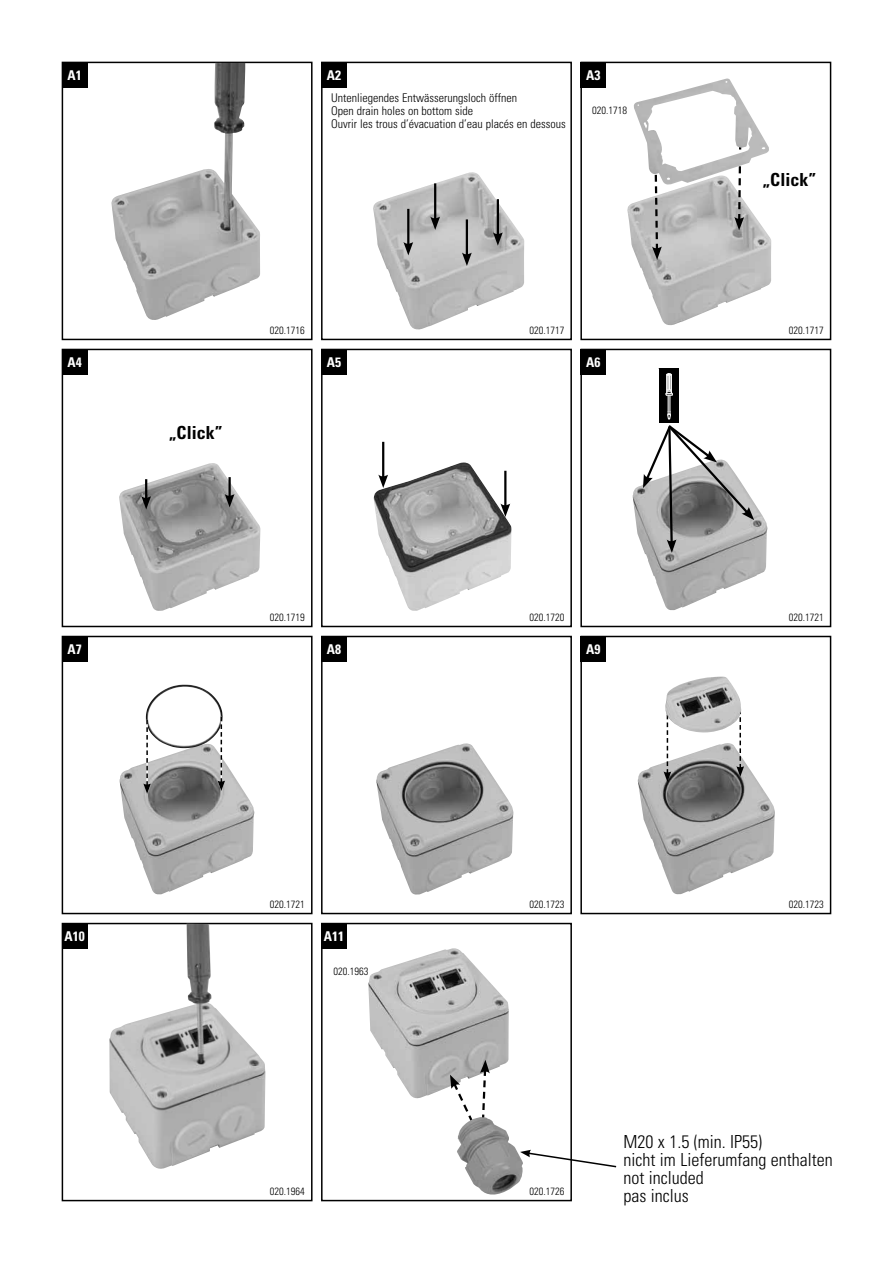
<style>
.page{position:relative;width:893px;height:1263px;background:#fff}
.page>*{position:absolute;margin:0;border:0;box-sizing:border-box;transform-origin:0 0}
.t1{font:300 condensed 18px/18px "Univers LT Std";color:#000}
.t2{font:700 condensed 18px "Univers LT Std";color:#000}
.t3{font:700 condensed 13.5px "Univers LT Std";color:#fff}
.t4{font:300 condensed 12px/13.2px "Univers LT Std";color:#000}
.t5{font:300 condensed 10.5px "Univers LT Std";color:#000}
</style>
<div class="page">
<div style="left:62px;top:62px;width:251px;height:278px;border:2px solid #000"></div>
<div style="left:62px;top:62px;width:25px;height:25px;background:#000"></div>
<img style="left:111px;top:63px;width:149px;height:257px">
<div style="left:580px;top:62px;width:251px;height:278px;border:2px solid #000"></div>
<div style="left:581px;top:62px;width:25px;height:25px;background:#000"></div>
<img style="left:627px;top:187px;width:144px;height:139px">
<div style="left:321px;top:62px;width:251px;height:278px;border:2px solid #000"></div>
<div style="left:321px;top:62px;width:26px;height:25px;background:#000"></div>
<img style="left:373px;top:172px;width:151px;height:158px">
<div style="left:62px;top:349px;width:251px;height:278px;border:2px solid #000"></div>
<div style="left:62px;top:349px;width:25px;height:25px;background:#000"></div>
<img style="left:119px;top:463px;width:142px;height:148px">
<div style="left:580px;top:349px;width:251px;height:278px;border:2px solid #000"></div>
<div style="left:581px;top:349px;width:25px;height:25px;background:#000"></div>
<img style="left:632px;top:485px;width:135px;height:126px">
<div style="left:321px;top:349px;width:251px;height:278px;border:2px solid #000"></div>
<div style="left:321px;top:349px;width:26px;height:25px;background:#000"></div>
<img style="left:373px;top:462px;width:139px;height:149px">
<div style="left:62px;top:636px;width:251px;height:278px;border:2px solid #000"></div>
<div style="left:62px;top:636px;width:25px;height:25px;background:#000"></div>
<img style="left:119px;top:748px;width:135px;height:147px">
<div style="left:580px;top:636px;width:251px;height:278px;border:2px solid #000"></div>
<div style="left:581px;top:636px;width:25px;height:25px;background:#000"></div>
<img style="left:638px;top:743px;width:137px;height:152px">
<div style="left:321px;top:636px;width:251px;height:278px;border:2px solid #000"></div>
<div style="left:321px;top:636px;width:26px;height:25px;background:#000"></div>
<img style="left:376px;top:743px;width:137px;height:152px">
<div style="left:62px;top:923px;width:251px;height:278px;border:2px solid #000"></div>
<div style="left:62px;top:923px;width:25px;height:25px;background:#000"></div>
<img style="left:109px;top:924px;width:156px;height:245px">
<div style="left:321px;top:923px;width:251px;height:278px;border:2px solid #000"></div>
<div style="left:321px;top:923px;width:26px;height:25px;background:#000"></div>
<img style="left:368px;top:948px;width:141px;height:151px">
<hr style="left:434px;top:183px;width:2px;height:38px;background:#000">
<svg style="left:430px;top:216px;width:10px;height:14px"></svg>
<hr style="left:466px;top:219px;width:2px;height:38px;background:#000">
<svg style="left:462px;top:253px;width:10px;height:13px"></svg>
<hr style="left:497px;top:199px;width:2px;height:37px;background:#000">
<svg style="left:493px;top:232px;width:10px;height:14px"></svg>
<hr style="left:407px;top:209px;width:2px;height:37px;background:#000">
<svg style="left:403px;top:242px;width:10px;height:13px"></svg>
<svg style="left:734px;top:187px;width:10px;height:43px"></svg>
<svg style="left:652px;top:187px;width:10px;height:73px"></svg>
<svg style="left:643px;top:369px;width:111px;height:184px"></svg>
<img style="left:146px;top:685px;width:77px;height:63px">
<svg style="left:143px;top:720px;width:8px;height:74px"></svg>
<svg style="left:217px;top:717px;width:8px;height:74px"></svg>
<svg style="left:736px;top:709px;width:8px;height:68px"></svg>
<svg style="left:664px;top:733px;width:7px;height:49px"></svg>
<img style="left:665px;top:676px;width:76px;height:57px">
<svg style="left:450px;top:1060px;width:40px;height:57px"></svg>
<img style="left:457px;top:1117px;width:66px;height:78px">
<hr style="left:145px;top:479px;width:2px;height:21px;background:#000">
<svg style="left:141px;top:496px;width:10px;height:13px"></svg>
<hr style="left:228px;top:477px;width:3px;height:21px;background:#000">
<svg style="left:225px;top:494px;width:10px;height:13px"></svg>
<hr style="left:504px;top:471px;width:2px;height:37px;background:#000">
<svg style="left:500px;top:503px;width:10px;height:14px"></svg>
<hr style="left:382px;top:442px;width:2px;height:37px;background:#000">
<svg style="left:378px;top:475px;width:10px;height:13px"></svg>
<img style="left:634px;top:79px;width:135px;height:108px">
<svg style="left:520px;top:1150px;width:97px;height:18px"></svg>
<p class="t3" style="left:67px;top:67px;width:16px">A1</p>
<p class="t3" style="left:327px;top:67px;width:16px">A2</p>
<p class="t3" style="left:586px;top:67px;width:16px">A3</p>
<p class="t4" style="left:331px;top:91px;width:236px">Untenliegendes Entwässerungsloch öffnen<br>Open drain holes on bottom side<br>Ouvrir les trous d’évacuation d’eau placés en dessous</p>
<p class="t5" style="left:592px;top:104px;width:36px">020.1718</p>
<h1 class="t2" style="left:762px;top:169px;width:55px">„Click”</h1>
<p class="t5" style="left:270px;top:324px;width:36px">020.1716</p>
<p class="t5" style="left:529px;top:324px;width:36px">020.1717</p>
<p class="t5" style="left:789px;top:324px;width:36px">020.1717</p>
<p class="t3" style="left:67px;top:354px;width:16px">A4</p>
<p class="t3" style="left:327px;top:354px;width:16px">A5</p>
<p class="t3" style="left:586px;top:354px;width:16px">A6</p>
<h1 class="t2" style="left:169px;top:422px;width:55px">„Click”</h1>
<p class="t5" style="left:270px;top:611px;width:36px">020.1719</p>
<p class="t5" style="left:529px;top:611px;width:36px">020.1720</p>
<p class="t5" style="left:789px;top:611px;width:36px">020.1721</p>
<p class="t3" style="left:67px;top:641px;width:16px">A7</p>
<p class="t3" style="left:327px;top:641px;width:16px">A8</p>
<p class="t3" style="left:586px;top:641px;width:16px">A9</p>
<p class="t3" style="left:64px;top:928px;width:22px">A10</p>
<p class="t5" style="left:270px;top:898px;width:36px">020.1721</p>
<p class="t3" style="left:324px;top:928px;width:22px">A11</p>
<p class="t5" style="left:333px;top:965px;width:36px">020.1963</p>
<p class="t5" style="left:270px;top:1185px;width:36px">020.1964</p>
<p class="t5" style="left:529px;top:898px;width:36px">020.1723</p>
<p class="t5" style="left:789px;top:898px;width:36px">020.1723</p>
<p class="t5" style="left:529px;top:1185px;width:36px">020.1726</p>
<h1 class="t1" style="left:624px;top:1132px;width:211px">M20 x 1.5 (min. IP55)<br>nicht im Lieferumfang enthalten not included<br>pas inclus</h1>
</div>
